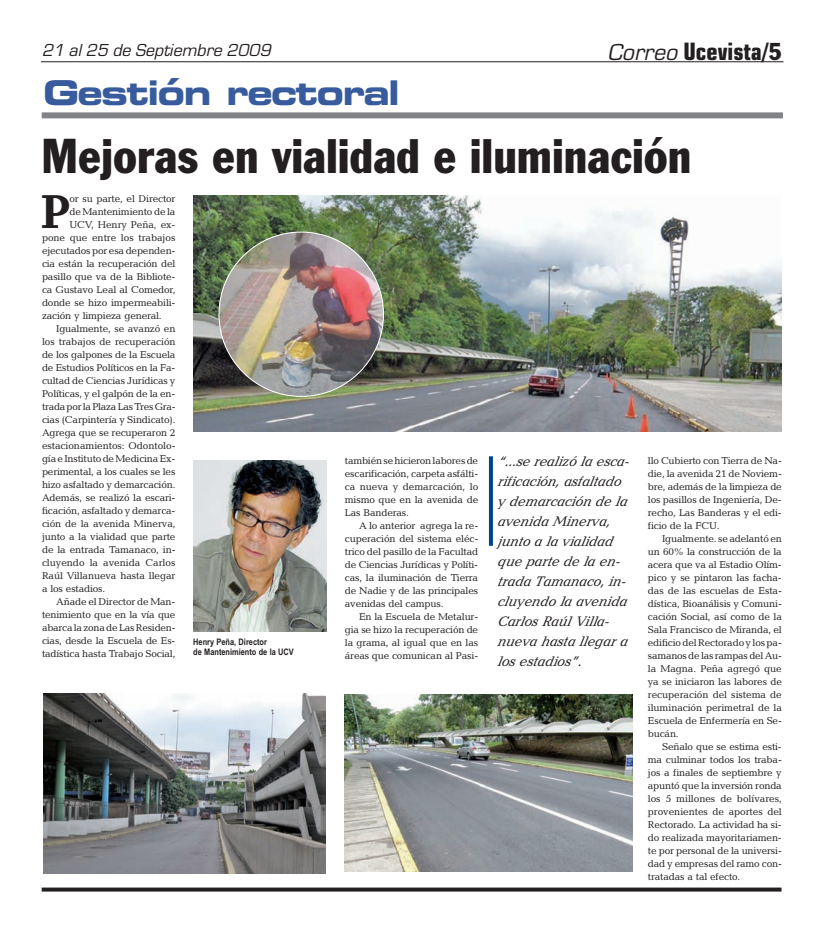
<style>
.page{position:relative;width:823px;height:950px;background:#fff}
.page>*{position:absolute;margin:0;border:0;box-sizing:border-box;transform-origin:0 0}
.t1{font:700 48.1px "Candida";color:#231f20}
.t2{font:condensed 48px "Franklin Gothic BT";color:#231f20}
.t3{font:34px "Eurostile Bold Extended Two";letter-spacing:-.05em;color:#375b9c}
.t4{font:700 condensed 24px "Eurostile";color:#231f20}
.t5{font:italic 18px "Eurostile";color:#231f20}
.t6{font:italic 14px/20px "Candida";letter-spacing:-.015em;color:#231f20}
.t7{font:10px/13px "Candida";letter-spacing:-.015em;color:#231f20;text-align:justify}
.t8{font:700 9px/10.8px "Arial Narrow";color:#231f20}
.s1{font-weight:400;font-style:italic;font-stretch:normal}
.s2{font-family:"Franklin Gothic BT";font-weight:400}
</style>
<div class="page">
<div style="left:42px;top:112px;width:740px;height:6px;background:#808285"></div>
<hr style="left:41px;top:62px;width:742px;height:1px;background:#231f20">
<svg style="left:42px;top:887px;width:739px;height:4px;background:#423e3f"></svg>
<img style="left:193px;top:195px;width:587px;height:236px">
<img style="left:43px;top:693px;width:282px;height:180px">
<img style="left:193px;top:460px;width:133px;height:171px">
<img style="left:344px;top:694px;width:288px;height:177px">
<svg style="left:488px;top:456px;width:4px;height:90px"></svg>
<img style="left:218px;top:231px;width:166px;height:166px">
<h3 class="t5" style="left:42px;top:39px;width:234px">21 al25 de Septiembre 2009</h3>
<h3 class="t4" style="left:607px;top:43px;width:176px"><span class="s1">Correo</span>Ucevista<span class="s2">/5</span></h3>
<h3 class="t3" style="left:43px;top:80px;width:358px">Gestión rectoral</h3>
<h2 class="t2" style="left:41px;top:139px;width:651px">Mejoras en vialidad e iluminación</h2>
<h1 class="t1" style="left:41px;top:195px;width:31px">P</h1>
<p class="t7" style="left:69px;top:193px;width:107px">or su parte, el Director</p>
<p class="t7" style="left:69px;top:206px;width:107px">de Mantenimiento de la</p>
<p class="t7" style="left:69px;top:219px;width:107px">UCV, Henry Peña, ex-</p>
<p class="t7" style="left:42px;top:232px;width:135px">pone que entre los trabajos</p>
<p class="t7" style="left:42px;top:245px;width:135px">ejecutados por esa dependen-</p>
<p class="t7" style="left:42px;top:258px;width:135px">cia están la recuperación del</p>
<p class="t7" style="left:42px;top:271px;width:135px">pasillo que va de la Bibliote-</p>
<p class="t7" style="left:42px;top:284px;width:135px">ca Gustavo Leal al Comedor,</p>
<p class="t7" style="left:42px;top:297px;width:135px">donde se hizo impermeabili-</p>
<p class="t7" style="left:42px;top:310px;width:121px">zación y limpieza general.</p>
<p class="t7" style="left:56px;top:323px;width:121px">Igualmente, se avanzó en</p>
<p class="t7" style="left:42px;top:336px;width:135px">los trabajos de recuperación</p>
<p class="t7" style="left:42px;top:349px;width:135px">de los galpones de la Escuela</p>
<p class="t7" style="left:42px;top:362px;width:135px">de Estudios Políticos en la Fa-</p>
<p class="t7" style="left:42px;top:375px;width:135px">cultad de Ciencias Jurídicas y</p>
<p class="t7" style="left:42px;top:388px;width:135px">Políticas, y el galpón de la en-</p>
<p class="t7" style="left:42px;top:401px;width:135px">trada por la Plaza Las Tres Gra-</p>
<p class="t7" style="left:42px;top:414px;width:135px">cias (Carpintería y Sindicato).</p>
<p class="t7" style="left:42px;top:427px;width:135px">Agrega que se recuperaron 2</p>
<p class="t7" style="left:42px;top:440px;width:135px">estacionamientos: Odontolo-</p>
<p class="t7" style="left:42px;top:453px;width:135px">gía e Instituto de Medicina Ex-</p>
<p class="t7" style="left:42px;top:466px;width:135px">perimental, a los cuales se les</p>
<p class="t7" style="left:42px;top:479px;width:135px">hizo asfaltado y demarcación.</p>
<p class="t7" style="left:42px;top:492px;width:135px">Además, se realizó la escari-</p>
<p class="t7" style="left:42px;top:505px;width:135px">ficación, asfaltado y demarca-</p>
<p class="t7" style="left:42px;top:518px;width:135px">ción de la avenida Minerva,</p>
<p class="t7" style="left:42px;top:531px;width:135px">junto a la vialidad que parte</p>
<p class="t7" style="left:42px;top:544px;width:135px">de la entrada Tamanaco, in-</p>
<p class="t7" style="left:42px;top:557px;width:135px">cluyendo la avenida Carlos</p>
<p class="t7" style="left:42px;top:570px;width:135px">Raúl Villanueva hasta llegar</p>
<p class="t7" style="left:42px;top:583px;width:65px">a los estadios.</p>
<p class="t7" style="left:56px;top:596px;width:121px">Añade el Director de Man-</p>
<p class="t7" style="left:42px;top:609px;width:135px">tenimiento que en la vía que</p>
<p class="t7" style="left:42px;top:622px;width:135px">abarca la zona de Las Residen-</p>
<p class="t7" style="left:42px;top:635px;width:135px">cias, desde la Escuela de Es-</p>
<p class="t7" style="left:42px;top:648px;width:135px">tadística hasta Trabajo Social,</p>
<p class="t8" style="left:193px;top:636px;width:102px">Henry Peña, Director<br>de Mantenimiento de la UCV</p>
<p class="t7" style="left:345px;top:455px;width:135px">también se hicieron labores de escarificación, carpeta asfálti&shy;ca nueva y demarcación, lo mismo que en la avenida de Las Banderas.</p>
<p class="t7" style="left:344px;top:520px;width:135px;text-indent:14px">A lo anterior agrega la re&shy;cuperación del sistema eléc&shy;trico del pasillo de la Facultad de Ciencias Jurídicas y Políti&shy;cas, la iluminación de Tierra de Nadie y de las principales avenidas del campus.</p>
<p class="t7" style="left:344px;top:611px;width:135px;text-indent:14px">En la Escuela de Metalur&shy;gia se hizo la recuperación de la grama, al igual que en las áreas que comunican al Pasi-</p>
<h3 class="t6" style="left:497px;top:452px;width:135px">“...se realizó la esca&shy;rificación, asfaltado y demarcación de la avenida Minerva, junto a la vialidad que parte de la en&shy;trada Tamanaco, in&shy;cluyendo la avenida<br>Carlos Raúl Villa&shy;nueva hasta llegar a los estadios”.</h3>
<p class="t7" style="left:647px;top:455px;width:135px">llo Cubierto con Tierra de Na&shy;die, la avenida 21 de Noviem&shy;bre, además de la limpieza de los pasillos de Ingeniería, De&shy;recho, Las Banderas y el edi&shy;ficio de la FCU.</p>
<p class="t7" style="left:647px;top:533px;width:136px;text-indent:14px">Igualmente. se adelantó en un 60% la construcción de la acera que va al Estadio Olím&shy;pico y se pintaron las facha&shy;das de las escuelas de Esta&shy;dística, Bioanálisis y Comuni&shy;cación Social, así como de la Sala Francisco de Miranda, el edificio del Rectorado y los pa&shy;samanos de las rampas del Au&shy;la Magna. Peña agregó que ya se iniciaron las labores de recuperación del sistema de iluminación perimetral de la Escuela de Enfermería en Se&shy;bucán.</p>
<p class="t7" style="left:647px;top:741px;width:135px;text-indent:14px">Señalo que se estima esti&shy;ma culminar todos los traba&shy;jos a finales de septiembre y apuntó que la inversión ronda los 5 millones de bolívares, provenientes de aportes del Rectorado. La actividad ha si&shy;do realizada mayoritariamen&shy;te por personal de la universi&shy;dad y empresas del ramo con&shy;tratadas a tal efecto.</p>
</div>
